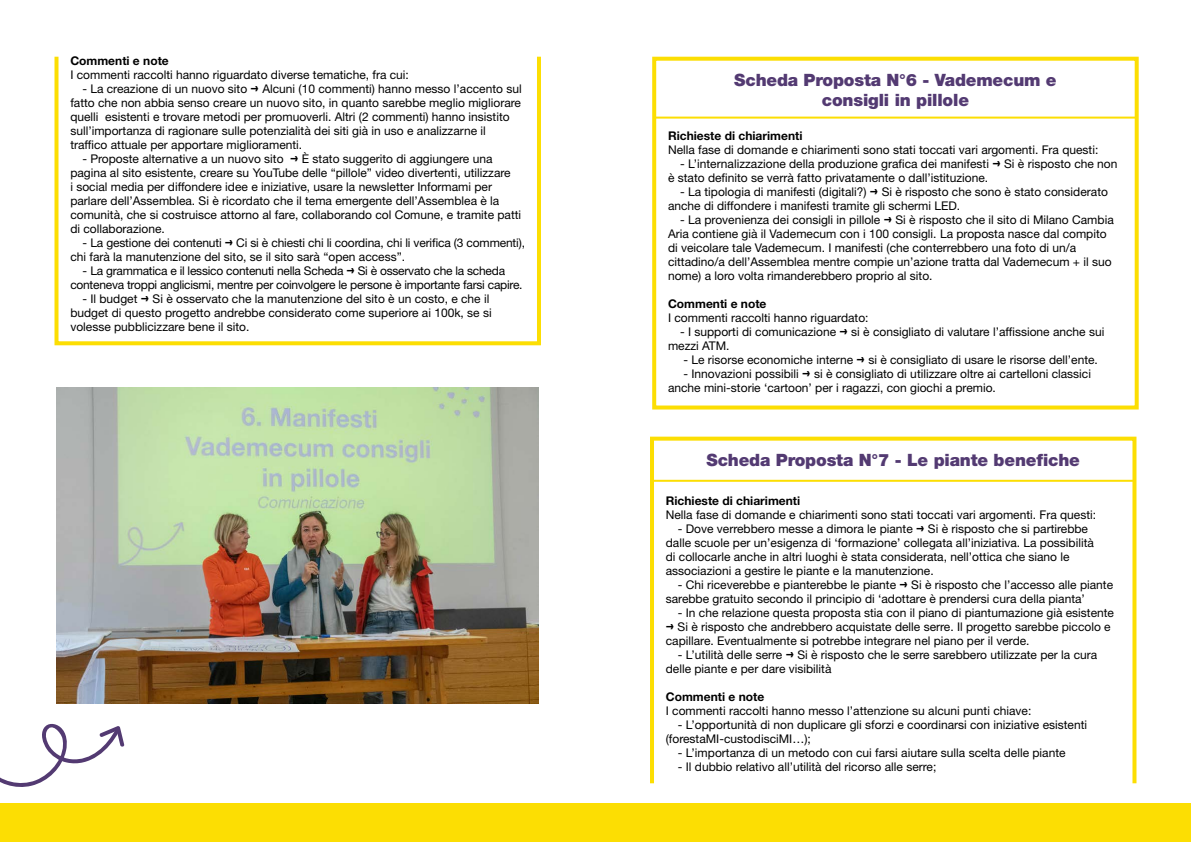
<style>
.page{position:relative;width:1191px;height:842px;background:#fff}
.page>*{position:absolute;margin:0;border:0;box-sizing:border-box;transform-origin:0 0}
.t1{font:900 17px/20px "Helvetica Neue LT Std";letter-spacing:-.01em;color:#533a72;text-align:center}
.t2{font:12px/14px "Helvetica Neue LT Std";color:#000}
.t3{font:12px/14px "Helvetica Neue LT Std";letter-spacing:-.02em;color:#000;text-align:center}
.t4{font:700 12px "Helvetica Neue LT Std";color:#000}
.s1{font-family:"Adelle";font-weight:700}
</style>
<div class="page">
<div style="left:0;top:803px;width:1191px;height:39px;background:#fcde03"></div>
<div style="left:54px;top:55px;width:487px;height:290px;border:4px solid #fcde03"></div>
<hr style="left:654px;top:117px;width:482px;height:2px;background:#fcde03">
<div style="left:652px;top:57px;width:486px;height:352px;border:4px solid #fcde03"></div>
<div style="left:650px;top:437px;width:486px;height:348px;border:4px solid #fcde03"></div>
<hr style="left:652px;top:480px;width:482px;height:2px;background:#fcde03">
<img style="left:57px;top:387px;width:482px;height:316px">
<svg style="left:0;top:723px;width:125px;height:64px"></svg>
<p class="t4" style="left:70px;top:54px;width:100px">Commenti e note</p>
<p class="t2" style="left:70px;top:68px;width:340px">I commenti raccolti hanno riguardato diverse tematiche, fra cui:</p>
<p class="t2" style="left:70px;top:82px;width:453px;text-indent:12px">- La creazione di un nuovo sito <span class="s1">i</span> Alcuni (10 commenti) hanno messo l’accento sul fatto che non abbia senso creare un nuovo sito, in quanto sarebbe meglio migliorare quelli esistenti e trovare metodi per promuoverli. Altri (2 commenti) hanno insistito sull’importanza di ragionare sulle potenzialità dei siti già in uso e analizzarne il traffico attuale per apportare miglioramenti.</p>
<p class="t2" style="left:70px;top:152px;width:452px;text-indent:12px">- Proposte alternative a un nuovo sito <span class="s1">i</span> È stato suggerito di aggiungere una pagina al sito esistente, creare su YouTube delle “pillole” video divertenti, utilizzare<br>i social media per diffondere idee e iniziative, usare la newsletter Informami per parlare dell’Assemblea. Si è ricordato che il tema emergente dell’Assemblea è la comunità, che si costruisce attorno al fare, collaborando col Comune, e tramite patti di collaborazione.</p>
<p class="t2" style="left:70px;top:236px;width:456px;text-indent:12px">- La gestione dei contenuti <span class="s1">i</span> Ci si è chiesti chi li coordina, chi li verifica (3 commenti), chi farà la manutenzione del sito, se il sito sarà “open access”.</p>
<p class="t3" style="left:70px;top:264px;width:454px">- La grammatica e il lessico contenuti nella Scheda <span class="s1">i</span> Si è osservato che la scheda conteneva troppi anglicismi, mentre per coinvolgere le persone è importante farsi capire.</p>
<p class="t2" style="left:70px;top:292px;width:423px;text-indent:12px">- Il budget <span class="s1">i</span> Si è osservato che la manutenzione del sito è un costo, e che il budget di questo progetto andrebbe considerato come superiore ai 100k, se si volesse pubblicizzare bene il sito.</p>
<h1 class="t1" style="left:734px;top:69px;width:324px">Scheda Proposta N°6 - Vademecum e consigli in pillole</h1>
<p class="t4" style="left:668px;top:128px;width:136px">Richieste di chiarimenti</p>
<p class="t2" style="left:668px;top:142px;width:432px">Nella fase di domande e chiarimenti sono stati toccati vari argomenti. Fra questi:</p>
<p class="t2" style="left:668px;top:156px;width:451px;text-indent:12px">- L’internalizzazione della produzione grafica dei manifesti <span class="s1">i</span> Si è risposto che non è stato definito se verrà fatto privatamente o dall’istituzione.</p>
<p class="t2" style="left:668px;top:184px;width:441px;text-indent:12px">- La tipologia di manifesti (digitali?) <span class="s1">i</span> Si è risposto che sono è stato considerato anche di diffondere i manifesti tramite gli schermi LED.</p>
<p class="t2" style="left:668px;top:212px;width:447px;text-indent:12px">- La provenienza dei consigli in pillole <span class="s1">i</span> Si è risposto che il sito di Milano Cambia Aria contiene già il Vademecum con i 100 consigli. La proposta nasce dal compito di veicolare tale Vademecum. I manifesti (che conterrebbero una foto di un/a cittadino/a dell’Assemblea mentre compie un’azione tratta dal Vademecum + il suo nome) a loro volta rimanderebbero proprio al sito.</p>
<p class="t4" style="left:668px;top:296px;width:100px">Commenti e note</p>
<p class="t2" style="left:668px;top:310px;width:202px">I commenti raccolti hanno riguardato:</p>
<p class="t2" style="left:668px;top:324px;width:438px;text-indent:12px">- I supporti di comunicazione <span class="s1">i</span> si è consigliato di valutare l’affissione anche sui mezzi ATM.</p>
<p class="t2" style="left:683px;top:352px;width:416px">- Le risorse economiche interne <span class="s1">i</span> si è consigliato di usare le risorse dell’ente.</p>
<p class="t2" style="left:668px;top:366px;width:424px;text-indent:15px">- Innovazioni possibili <span class="s1">i</span> si è consigliato di utilizzare oltre ai cartelloni classici anche mini-storie ‘cartoon’ per i ragazzi, con giochi a premio.</p>
<h1 class="t1" style="left:706px;top:449px;width:375px">Scheda Proposta N°7 - Le piante benefiche</h1>
<p class="t4" style="left:666px;top:493px;width:136px">Richieste di chiarimenti</p>
<p class="t2" style="left:666px;top:507px;width:432px">Nella fase di domande e chiarimenti sono stati toccati vari argomenti. Fra questi:</p>
<p class="t2" style="left:666px;top:521px;width:429px;text-indent:12px">- Dove verrebbero messe a dimora le piante <span class="s1">i</span> Si è risposto che si partirebbe dalle scuole per un’esigenza di ‘formazione’ collegata all’iniziativa. La possibilità di collocarle anche in altri luoghi è stata considerata, nell’ottica che siano le associazioni a gestire le piante e la manutenzione.</p>
<p class="t2" style="left:666px;top:577px;width:449px;text-indent:12px">- Chi riceverebbe e pianterebbe le piante <span class="s1">i</span> Si è risposto che l’accesso alle piante sarebbe gratuito secondo il principio di ‘adottare è prendersi cura della pianta’</p>
<p class="t2" style="left:666px;top:605px;width:450px;text-indent:12px">- In che relazione questa proposta stia con il piano di piantumazione già esistente <span class="s1">i</span> Si è risposto che andrebbero acquistate delle serre. Il progetto sarebbe piccolo e capillare. Eventualmente si potrebbe integrare nel piano per il verde.</p>
<p class="t2" style="left:666px;top:647px;width:433px;text-indent:12px">- L’utilità delle serre <span class="s1">i</span> Si è risposto che le serre sarebbero utilizzate per la cura delle piante e per dare visibilità</p>
<p class="t4" style="left:666px;top:689px;width:100px">Commenti e note</p>
<p class="t2" style="left:666px;top:703px;width:367px">I commenti raccolti hanno messo l’attenzione su alcuni punti chiave:</p>
<p class="t2" style="left:666px;top:717px;width:423px;text-indent:12px">- L’opportunità di non duplicare gli sforzi e coordinarsi con iniziative esistenti (forestaMI-custodisciMI…);</p>
<p class="t2" style="left:678px;top:745px;width:389px">- L’importanza di un metodo con cui farsi aiutare sulla scelta delle piante</p>
<p class="t2" style="left:678px;top:759px;width:260px">- Il dubbio relativo all’utilità del ricorso alle serre;</p>
</div>
